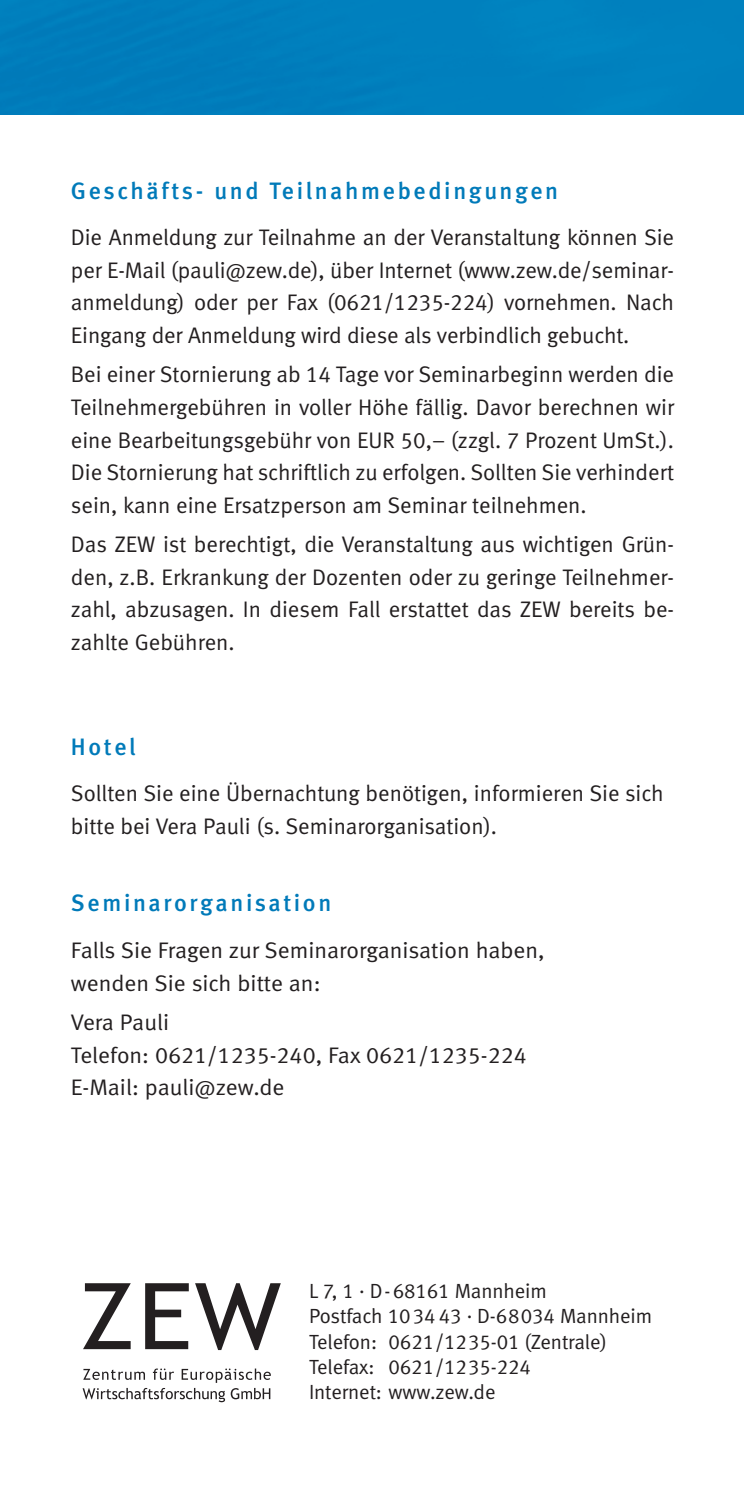
<style>
.page{position:relative;width:745px;height:1489px;background:#fff}
.page>*{position:absolute;margin:0;border:0;box-sizing:border-box;transform-origin:0 0}
.t1{font:23.75px "Meta Medium LF";letter-spacing:.11em;color:#007ab9}
.t2{font:22.5px/32.5px "Meta Normal LF";color:#231f20;text-align:justify}
.t3{font:20.5px/25.2px "Meta Normal LF";letter-spacing:-.005em;color:#231f20}
</style>
<div class="page">
<div style="left:0;top:1px;width:742px;height:113px;background:#0080be"></div>
<svg style="left:83px;top:1283px;width:48px;height:65px"></svg>
<svg style="left:145px;top:1283px;width:44px;height:65px"></svg>
<svg style="left:195px;top:1283px;width:85px;height:66px"></svg>
<svg style="left:82px;top:1368px;width:189px;height:34px"></svg>
<p class="t1" style="left:71px;top:181px;width:488px">Geschäfts- und Teilnahmebedingungen</p>
<p class="t2" style="left:71px;top:223px;width:604px">Die Anmeldung zur Teilnahme an der Veranstaltung können Sie per E-Mail (pauli@zew.de), über Internet (www.zew.de/seminar&shy;anmeldung) oder per Fax (0621/1235-224) vornehmen. Nach Eingang der Anmeldung wird diese als verbindlich gebucht.</p>
<p class="t2" style="left:71px;top:360px;width:604px">Bei einer Stornierung ab 14 Tage vor Seminarbeginn werden die Teilnehmergebühren in voller Höhe fällig. Davor berechnen wir eine Bearbeitungsgebühr von EUR 50,– (zzgl. 7 Prozent UmSt.).<br>Die Stornierung hat schriftlich zu erfolgen. Sollten Sie verhindert sein, kann eine Ersatzperson am Seminar teilnehmen.</p>
<p class="t2" style="left:71px;top:529px;width:604px">Das ZEW ist berechtigt, die Veranstaltung aus wichtigen Grün&shy;den, z.B. Erkrankung der Dozenten oder zu geringe Teilnehmer&shy;zahl, abzusagen. In diesem Fall erstattet das ZEW bereits be&shy;zahlte Gebühren.</p>
<p class="t1" style="left:71px;top:737px;width:66px">Hotel</p>
<p class="t2" style="left:71px;top:778px;width:594px">Sollten Sie eine Übernachtung benötigen, informieren Sie sich bitte bei Vera Pauli (s. Seminarorganisation).</p>
<p class="t1" style="left:71px;top:893px;width:262px">Seminarorganisation</p>
<p class="t2" style="left:71px;top:935px;width:475px">Falls Sie Fragen zur Seminarorganisation haben, wenden Sie sich bitte an:</p>
<p class="t2" style="left:71px;top:1007px;width:457px;text-align:left">Vera Pauli<br>Telefon: 0621/1235-240, Fax 0621/1235-224<br>E-Mail: pauli@zew.de</p>
<p class="t3" style="left:309px;top:1279px;width:344px">L 7, 1 . D-68161 Mannheim<br>Postfach 1034 43 . D-68034 Mannheim<br>Telefon: 0621/1235-01 (Zentrale)<br>Telefax: 0621/1235-224<br>Internet: www.zew.de</p>
</div>
